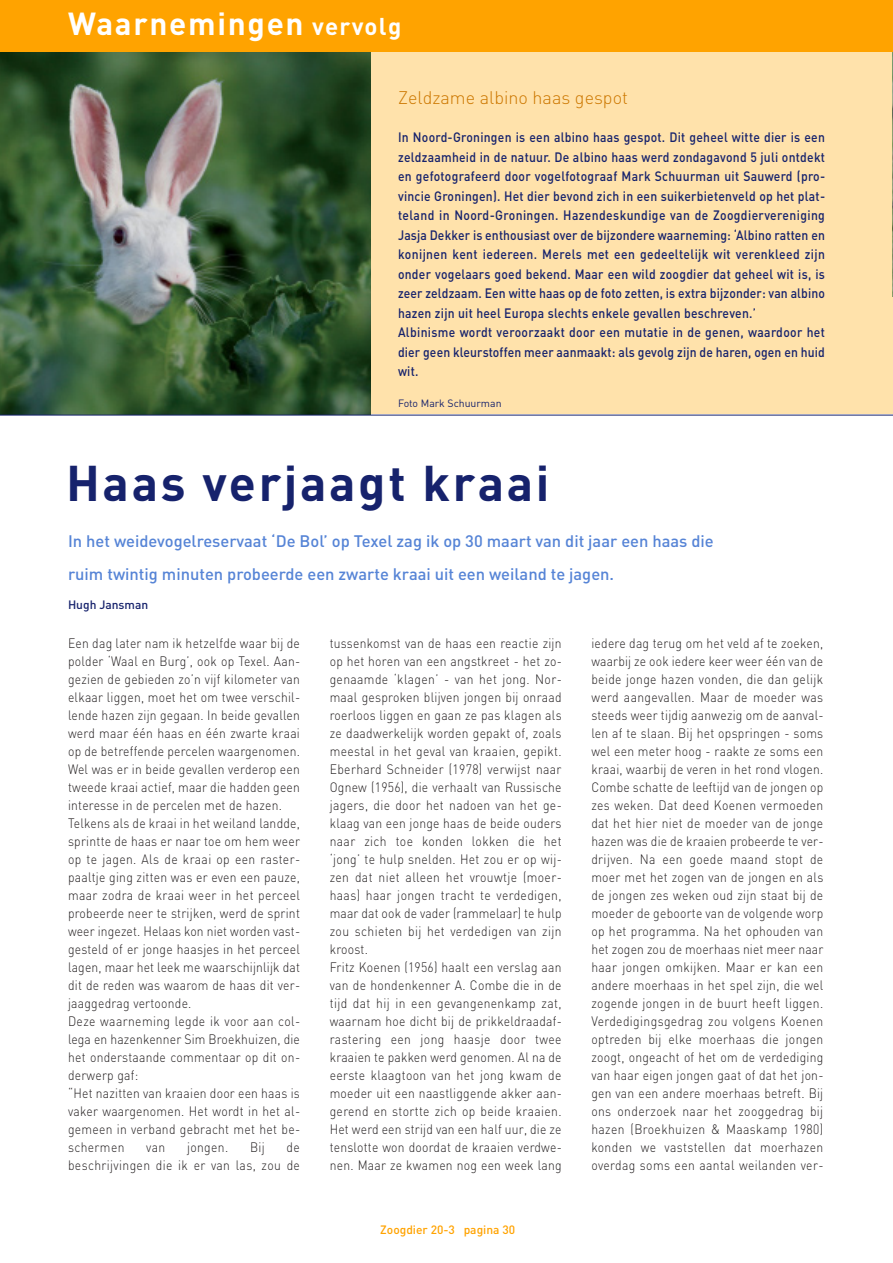
<style>
.page{position:relative;width:893px;height:1263px;background:#fff}
.page>*{position:absolute;margin:0;border:0;box-sizing:border-box;transform-origin:0 0}
.t1{font:700 49.5px "DIN";letter-spacing:.055em;color:#16226c}
.t2{font:700 31.5px "DIN";letter-spacing:.055em;color:#fff}
.t3{font:300 18px "DIN";color:#c70}
.t4{font:500 16.5px/33px "DIN";color:#5684d6}
.t5{font:300 13.5px/18px "DIN";letter-spacing:.02em;color:#231f20;scale:.9 1}
.t6{font:500 13.5px/19.5px "DIN";letter-spacing:.02em;color:#16226c;scale:.9 1}
.t7{font:500 12px "DIN";color:#ffa300}
.t8{font:500 12px "DIN";color:#16226c}
.t9{font:10.5px "DIN";color:#16226c}
.s1{font-size:24px}
</style>
<div class="page">
<div style="left:0;top:48px;width:893px;height:366px;background:#ffe2ab"></div>
<img style="left:892px;top:52px;width:1px;height:245px">
<img style="left:0;top:52px;width:371px;height:363px">
<hr style="left:892px;top:689px;width:1px;height:49px;background:#ffe2ab">
<hr style="left:892px;top:736px;width:1px;height:63px;background:#16226c">
<div style="left:0;top:0;width:893px;height:52px;background:#ffa300"></div>
<hr style="left:0;top:415px;width:893px;height:1px;background:#16226c">
<h2 class="t2" style="left:68px;top:13px;width:335px">Waarnemingen <span class="s1">vervolg</span></h2>
<h3 class="t3" style="left:398px;top:92px;width:231px">Zeldzame albino haas gespot</h3>
<p class="t6" style="left:398px;top:129px;width:476px">In Noord-Groningen is een albino haas gespot. Dit geheel witte dier is een zeldzaamheid in de natuur. De albino haas werd zondagavond 5 juli ontdekt en gefotografeerd door vogelfotograaf Mark Schuurman uit Sauwerd (pro&shy;vincie Groningen). Het dier bevond zich in een suikerbietenveld op het plat&shy;teland in Noord-Groningen. Hazendeskundige van de Zoogdiervereniging Jasja Dekker is enthousiast over de bijzondere waarneming: ‘Albino ratten en konijnen kent iedereen. Merels met een gedeeltelijk wit verenkleed zijn onder vogelaars goed bekend. Maar een wild zoogdier dat geheel wit is, is zeer zeldzaam. Een witte haas op de foto zetten, is extra bijzonder: van albino hazen zijn uit heel Europa slechts enkele gevallen beschreven.’<br>Albinisme wordt veroorzaakt door een mutatie in de genen, waardoor het dier geen kleurstoffen meer aanmaakt: als gevolg zijn de haren, ogen en huid wit.</p>
<p class="t9" style="left:398px;top:399px;width:105px">Foto Mark Schuurman</p>
<h1 class="t1" style="left:66px;top:466px;width:485px">Haas verjaagt kraai</h1>
<p class="t4" style="left:68px;top:526px;width:647px">In het weidevogelreservaat ‘De Bol’ op Texel zag ik op 30 maart van dit jaar een haas die ruim twintig minuten probeerde een zwarte kraai uit een weiland te jagen.</p>
<p class="t8" style="left:68px;top:601px;width:82px">Hugh Jansman</p>
<p class="t5" style="left:68px;top:636px;width:259px">Een dag later nam ik hetzelfde waar bij de polder ‘Waal en Burg’, ook op Texel. Aan&shy;gezien de gebieden zo’n vijf kilometer van elkaar liggen, moet het om twee verschil&shy;lende hazen zijn gegaan. In beide gevallen werd maar één haas en één zwarte kraai op de betreffende percelen waargenomen.<br>Wel was er in beide gevallen verderop een tweede kraai actief, maar die hadden geen interesse in de percelen met de hazen.<br>Telkens als de kraai in het weiland landde, sprintte de haas er naar toe om hem weer op te jagen. Als de kraai op een raster&shy;paaltje ging zitten was er even een pauze, maar zodra de kraai weer in het perceel probeerde neer te strijken, werd de sprint weer ingezet. Helaas kon niet worden vast&shy;gesteld of er jonge haasjes in het perceel lagen, maar het leek me waarschijnlijk dat dit de reden was waarom de haas dit ver&shy;jaaggedrag vertoonde.<br>Deze waarneming legde ik voor aan col&shy;lega en hazenkenner Sim Broekhuizen, die het onderstaande commentaar op dit on&shy;derwerp gaf:<br>“Het nazitten van kraaien door een haas is vaker waargenomen. Het wordt in het al&shy;gemeen in verband gebracht met het be&shy;schermen</p>
<p class="t5" style="left:68px;top:1140px;width:259px;text-align:right">de<br>beschrijvingen die ik er van las, zou de</p>
<p class="t5" style="left:146px;top:1140px;width:23px">van</p>
<p class="t5" style="left:187px;top:1140px;width:47px">jongen.</p>
<p class="t5" style="left:250px;top:1140px;width:18px">Bij</p>
<p class="t5" style="left:330px;top:636px;width:259px">tussenkomst van de haas een reactie zijn op het horen van een angstkreet - het zo&shy;genaamde ‘klagen’ - van het jong. Nor&shy;maal gesproken blijven jongen bij onraad roerloos liggen en gaan ze pas klagen als ze daadwerkelijk worden gepakt of, zoals meestal in het geval van kraaien, gepikt.<br>Eberhard Schneider (1978) verwijst naar Ognew (1956), die verhaalt van Russische jagers, die door het nadoen van het ge&shy;klaag van een jonge haas de beide ouders naar zich toe konden lokken die het ‘jong’ te hulp snelden. Het zou er op wij&shy;zen dat niet alleen het vrouwtje (moer&shy;haas) haar jongen tracht te verdedigen, maar dat ook de vader (rammelaar) te hulp zou schieten bij het verdedigen van zijn kroost.<br>Fritz Koenen (1956) haalt een verslag aan van de hondenkenner A. Combe die in de tijd dat hij in een gevangenenkamp zat, waarnam hoe dicht bij de prikkeldraadaf&shy;rastering een jong haasje door twee kraaien te pakken werd genomen. Al na de eerste klaagtoon van het jong kwam de moeder uit een naastliggende akker aan&shy;gerend en stortte zich op beide kraaien.<br>Het werd een strijd van een half uur, die ze tenslotte won doordat de kraaien verdwe&shy;nen. Maar ze kwamen nog een week lang</p>
<p class="t5" style="left:591px;top:636px;width:259px;text-align:justify">iedere dag terug om het veld af te zoeken, waarbij ze ook iedere keer weer één van de beide jonge hazen vonden, die dan gelijk werd aangevallen. Maar de moeder was steeds weer tijdig aanwezig om de aanval&shy;len af te slaan. Bij het opspringen - soms wel een meter hoog - raakte ze soms een kraai, waarbij de veren in het rond vlogen.<br>Combe schatte de leeftijd van de jongen op zes weken. Dat deed Koenen vermoeden dat het hier niet de moeder van de jonge hazen was die de kraaien probeerde te ver&shy;drijven. Na een goede maand stopt de moer met het zogen van de jongen en als de jongen zes weken oud zijn staat bij de moeder de geboorte van de volgende worp op het programma. Na het ophouden van het zogen zou de moerhaas niet meer naar haar jongen omkijken. Maar er kan een andere moerhaas in het spel zijn, die wel zogende jongen in de buurt heeft liggen.<br>Verdedigingsgedrag zou volgens Koenen optreden bij elke moerhaas die jongen zoogt, ongeacht of het om de verdediging van haar eigen jongen gaat of dat het jon&shy;gen van een andere moerhaas betreft. Bij ons onderzoek naar het zooggedrag bij hazen (Broekhuizen &amp; Maaskamp 1980) konden we vaststellen dat moerhazen overdag soms een aantal weilanden ver-</p>
<p class="t7" style="left:380px;top:1226px;width:136px">Zoogdier 20-3 pagina 30</p>
</div>
